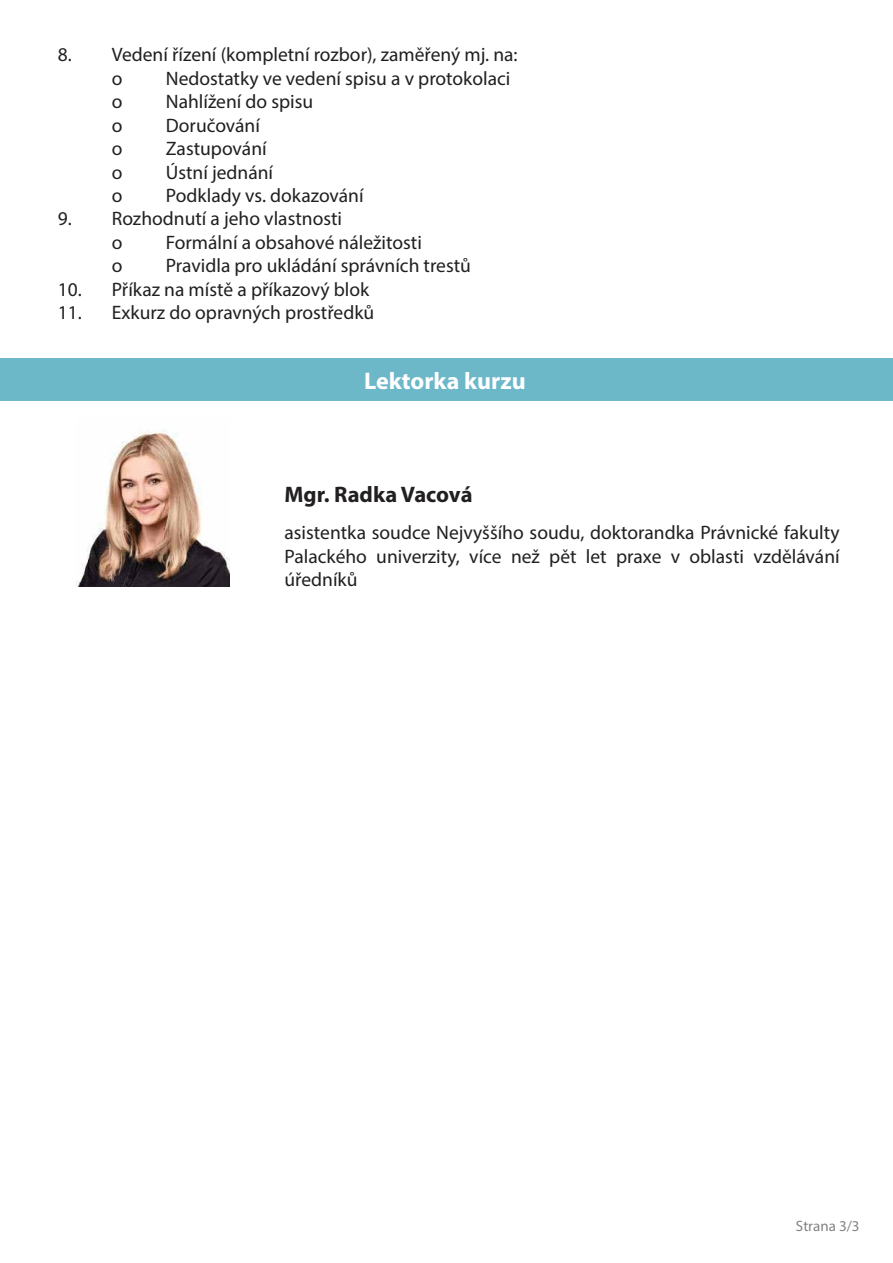
<style>
.page{position:relative;width:893px;height:1263px;background:#fff}
.page>*{position:absolute;margin:0;border:0;box-sizing:border-box;transform-origin:0 0}
.t1{font:700 24px "Myriad Pro";color:#fff}
.t2{font:700 22.5px "Myriad Pro";color:#221f20}
.t3{font:19.5px/23.4px "Myriad Pro";color:#221f20}
.t4{font:15px "Myriad Pro";color:#808284}
</style>
<div class="page">
<div style="left:0;top:358px;width:893px;height:42px;background:#6cb8c9"></div>
<img style="left:75px;top:430px;width:155px;height:156px">
<p class="t3" style="left:112px;top:43px;width:407px;text-indent:-54px">8. Vedení řízení (kompletní rozbor), zaměřený mj. na: o</p>
<p class="t3" style="left:166px;top:66px;width:346px">Nedostatky ve vedení spisu a v protokolaci</p>
<p class="t3" style="left:112px;top:90px;width:12px">o</p>
<p class="t3" style="left:166px;top:90px;width:149px">Nahlížení do spisu</p>
<p class="t3" style="left:112px;top:113px;width:12px">o</p>
<p class="t3" style="left:166px;top:113px;width:96px">Doručování</p>
<p class="t3" style="left:112px;top:137px;width:12px">o</p>
<p class="t3" style="left:166px;top:137px;width:102px">Zastupování</p>
<p class="t3" style="left:112px;top:160px;width:12px">o</p>
<p class="t3" style="left:166px;top:160px;width:109px">Ústní jednání</p>
<p class="t3" style="left:112px;top:183px;width:12px">o</p>
<p class="t3" style="left:166px;top:183px;width:199px">Podklady vs. dokazování</p>
<p class="t3" style="left:112px;top:207px;width:232px;text-indent:-54px">9. Rozhodnutí a jeho vlastnosti o</p>
<p class="t3" style="left:166px;top:230px;width:258px">Formální a obsahové náležitosti</p>
<p class="t3" style="left:112px;top:254px;width:12px">o</p>
<p class="t3" style="left:166px;top:254px;width:307px">Pravidla pro ukládání správních trestů</p>
<p class="t3" style="left:58px;top:277px;width:313px">10. Příkaz na místě a příkazový blok</p>
<p class="t3" style="left:58px;top:300px;width:318px">11. Exkurz do opravných prostředků</p>
<p class="t1" style="left:364px;top:365px;width:163px">Lektorka kurzu</p>
<p class="t2" style="left:284px;top:480px;width:190px">Mgr. Radka Vacová</p>
<p class="t3" style="left:284px;top:521px;width:557px;text-align:justify">asistentka soudce Nejvyššího soudu, doktorandka Právnické fakulty Palackého univerzity, více než pět let praxe v oblasti vzdělávání úředníků</p>
<p class="t4" style="left:796px;top:1217px;width:65px">Strana 3/3</p>
</div>
